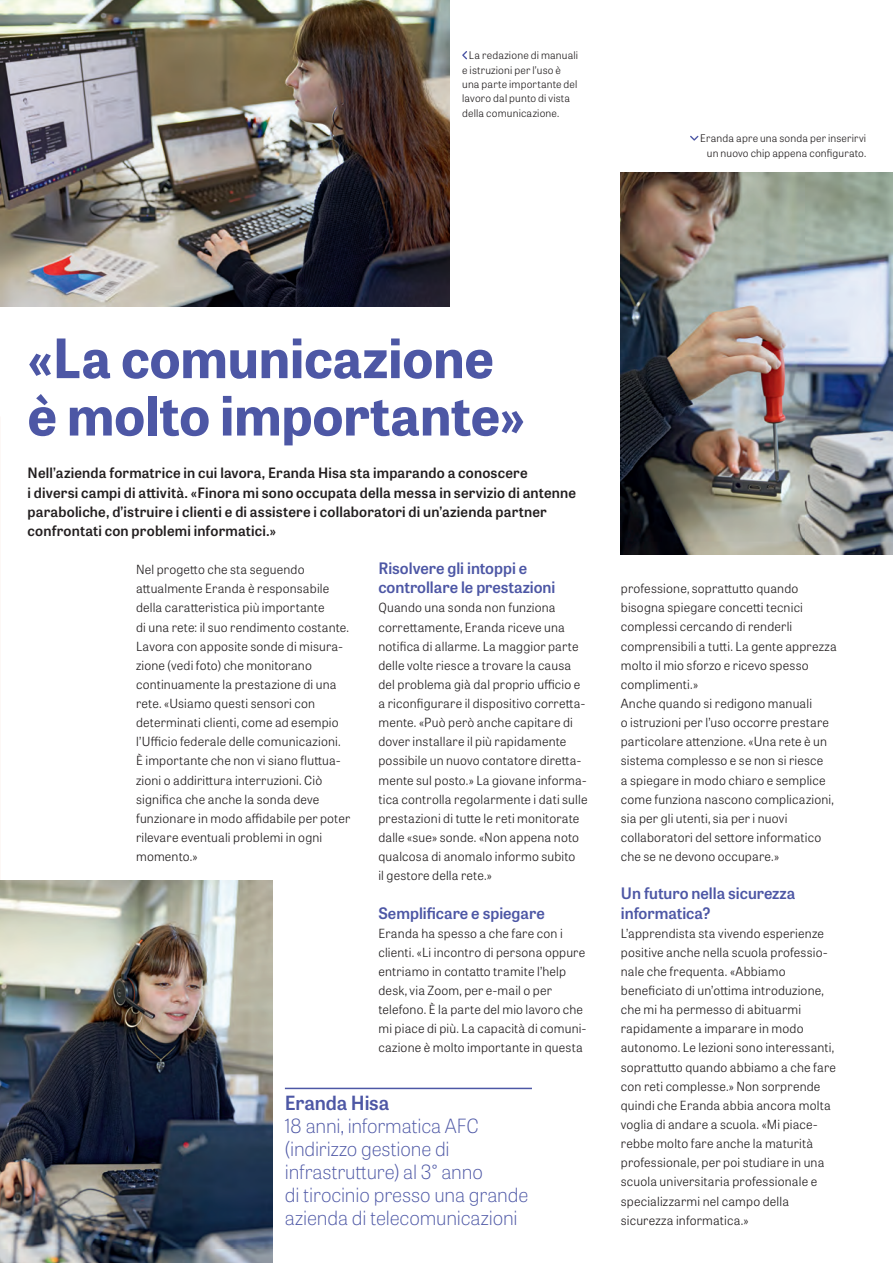
<style>
.page{position:relative;width:893px;height:1263px;background:#fff}
.page>*{position:absolute;margin:0;border:0;box-sizing:border-box;transform-origin:0 0}
.t1{font:700 54px/57.4px "Tablet Gothic";color:#4d57a5}
.t2{font:100 19.5px/22.8px "Tablet Gothic";letter-spacing:-.01em;color:#4d57a5}
.t3{font:600 19.5px "Tablet Gothic";letter-spacing:-.01em;color:#4d57a5}
.t4{font:600 15.75px/19.2px "Tablet Gothic";color:#4d57a5}
.t5{font:600 14.25px/19.2px "Tablet Gothic";letter-spacing:.015em;color:#231f20}
.t6{font:300 12.6px/19.2px "Tablet Gothic";letter-spacing:.015em;color:#231f20}
.t7{font:300 10.5px/14.4px "Tablet Gothic";letter-spacing:.015em;color:#231f20;text-align:right}
</style>
<div class="page">
<hr style="left:285px;top:1088px;width:247px;height:1px;background:#4d57a5">
<svg style="left:690px;top:136px;width:8px;height:5px"></svg>
<svg style="left:462px;top:51px;width:5px;height:8px"></svg>
<img style="left:0;top:0;width:449px;height:306px">
<img style="left:0;top:880px;width:272px;height:383px">
<img style="left:621px;top:173px;width:272px;height:381px">
<p class="t7" style="left:462px;top:48px;width:117px;text-align:left;text-indent:7px">La redazione di manuali e istruzioni per l’uso è una parte importante del lavoro dal punto di vista della comunicazione.</p>
<p class="t7" style="left:700px;top:131px;width:167px">Eranda apre una sonda per inserirvi un nuovo chip appena configurato.</p>
<h1 class="t1" style="left:28px;top:327px;width:499px">«La comunicazione è molto importante»</h1>
<p class="t5" style="left:28px;top:463px;width:550px">Nell’azienda formatrice in cui lavora, Eranda Hisa sta imparando a conoscere<br>i diversi campi di attività. «Finora mi sono occupata della messa in servizio di antenne paraboliche, d’istruire i clienti e di assistere i collaboratori di un’azienda partner confrontati con problemi informatici.»</p>
<p class="t6" style="left:136px;top:559px;width:216px">Nel progetto che sta seguendo attualmente Eranda è responsabile della caratteristica più importante<br>di una rete: il suo rendimento costante.<br>Lavora con apposite sonde di misura&shy;zione (vedi foto) che monitorano continuamente la prestazione di una rete. «Usiamo questi sensori con determinati clienti, come ad esempio l’Ufficio federale delle comunicazioni.<br>È importante che non vi siano fluttua&shy;zioni o addirittura interruzioni. Ciò significa che anche la sonda deve funzionare in modo affidabile per poter rilevare eventuali problemi in ogni momento.»</p>
<p class="t4" style="left:378px;top:558px;width:179px">Risolvere gli intoppi e controllare le prestazioni</p>
<p class="t6" style="left:378px;top:598px;width:211px">Quando una sonda non funziona correttamente, Eranda riceve una notifica di allarme. La maggior parte delle volte riesce a trovare la causa del problema già dal proprio ufficio e a riconfigurare il dispositivo corretta&shy;mente. «Può però anche capitare di dover installare il più rapidamente possibile un nuovo contatore diretta&shy;mente sul posto.» La giovane informa&shy;tica controlla regolarmente i dati sulle prestazioni di tutte le reti monitorate dalle «sue» sonde. «Non appena noto qualcosa di anomalo informo subito<br>il gestore della rete.»</p>
<p class="t4" style="left:378px;top:902px;width:168px">Semplificare e spiegare</p>
<p class="t6" style="left:378px;top:923px;width:209px">Eranda ha spesso a che fare con i clienti. «Li incontro di persona oppure entriamo in contatto tramite l’help desk, via Zoom, per e-mail o per telefono. È la parte del mio lavoro che mi piace di più. La capacità di comuni&shy;cazione è molto importante in questa</p>
<h2 class="t3" style="left:285px;top:1089px;width:106px">Eranda Hisa</h2>
<h2 class="t2" style="left:285px;top:1114px;width:245px">18 anni, informatica AFC (indirizzo gestione di infrastrutture) al 3° anno<br>di tirocinio presso una grande azienda di telecomunicazioni</h2>
<p class="t6" style="left:621px;top:579px;width:217px">professione, soprattutto quando bisogna spiegare concetti tecnici complessi cercando di renderli comprensibili a tutti. La gente apprezza molto il mio sforzo e ricevo spesso complimenti.»<br>Anche quando si redigono manuali<br>o istruzioni per l’uso occorre prestare particolare attenzione. «Una rete è un sistema complesso e se non si riesce<br>a spiegare in modo chiaro e semplice come funziona nascono complicazioni, sia per gli utenti, sia per i nuovi collaboratori del settore informatico che se ne devono occupare.»</p>
<p class="t4" style="left:621px;top:883px;width:176px">Un futuro nella sicurezza informatica?</p>
<p class="t6" style="left:621px;top:923px;width:217px">L’apprendista sta vivendo esperienze positive anche nella scuola professio&shy;nale che frequenta. «Abbiamo beneficiato di un’ottima introduzione, che mi ha permesso di abituarmi rapidamente a imparare in modo autonomo. Le lezioni sono interessanti, soprattutto quando abbiamo a che fare con reti complesse.» Non sorprende quindi che Eranda abbia ancora molta voglia di andare a scuola. «Mi piace&shy;rebbe molto fare anche la maturità professionale, per poi studiare in una scuola universitaria professionale e specializzarmi nel campo della sicurezza informatica.»</p>
</div>
